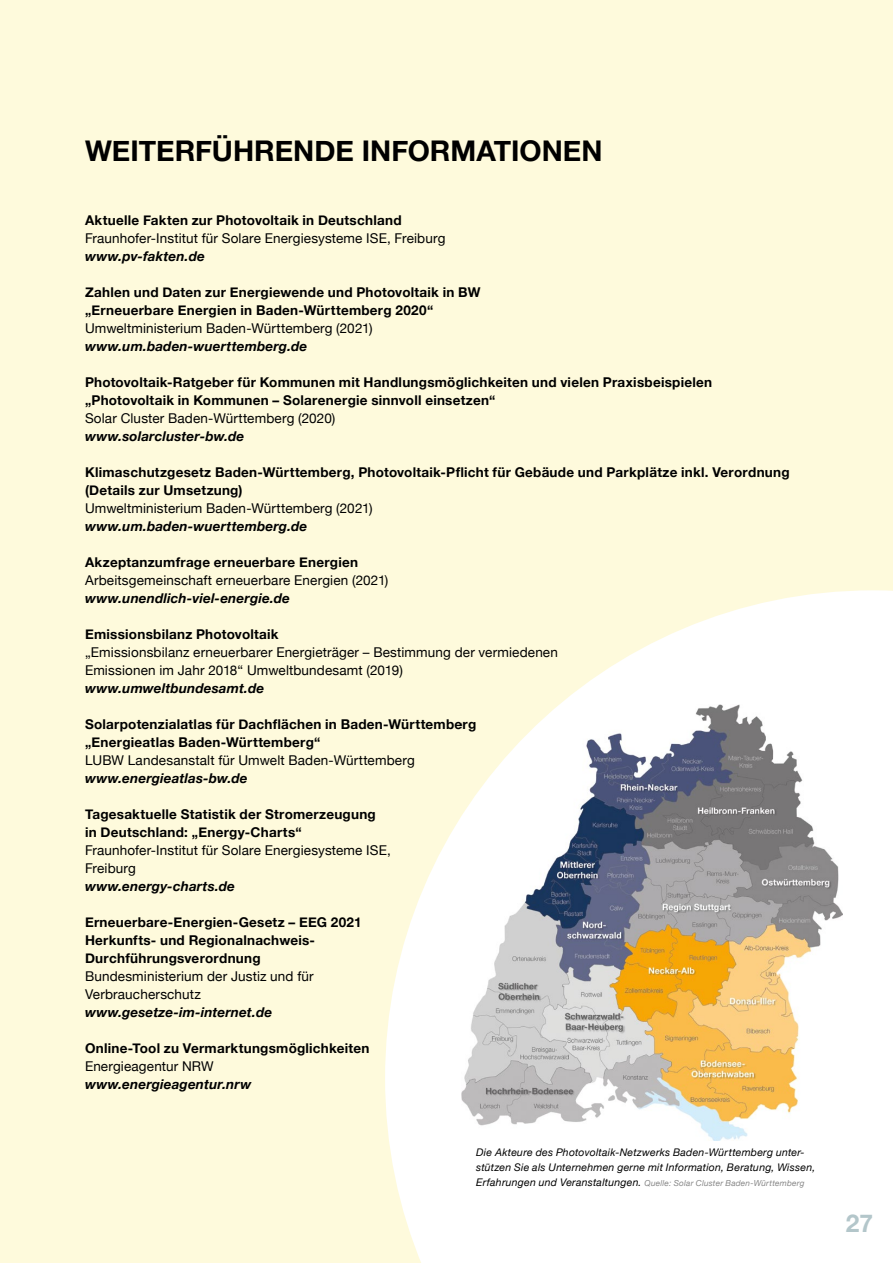
<style>
.page{position:relative;width:893px;height:1263px;background:#fefadc}
.page>*{position:absolute;margin:0;border:0;box-sizing:border-box;transform-origin:0 0}
.t1{font:700 28.5px "Helvetica Neue";color:#000}
.t2{font:700 24.45px "Helvetica Neue";color:#b3c6ca}
.t3{font:700 13.5px/18px "Helvetica Neue";letter-spacing:.02em;color:#000}
.t4{font:13.5px/18px "Helvetica Neue";letter-spacing:.01em;color:#000}
.t5{font:italic 700 13.5px "Helvetica Neue";letter-spacing:.01em;color:#000}
.t6{font:italic 10.5px/15px "Helvetica Neue";letter-spacing:.02em;color:#000}
.t7{font:italic 8.25px "Helvetica Neue";letter-spacing:.025em;color:#878787}
.s1{font-size:10.5px;color:#000}
</style>
<div class="page">
<svg style="left:385px;top:590px;width:508px;height:673px;fill:#fff"></svg>
<img style="left:462px;top:704px;width:380px;height:436px">
<h1 class="t1" style="left:85px;top:129px;width:519px">WEITERFÜHRENDE INFORMATIONEN</h1>
<p class="t3" style="left:85px;top:211px;width:318px">Aktuelle Fakten zur Photovoltaik in Deutschland</p>
<p class="t4" style="left:85px;top:230px;width:362px">Fraunhofer-Institut für Solare Energiesysteme ISE, Freiburg</p>
<p class="t5" style="left:85px;top:245px;width:121px">www.pv-fakten.de</p>
<p class="t3" style="left:85px;top:283px;width:397px">Zahlen und Daten zur Energiewende und Photovoltaik in BW „Erneuerbare Energien in Baden-Württemberg 2020“</p>
<p class="t4" style="left:85px;top:320px;width:289px">Umweltministerium Baden-Württemberg (2021)</p>
<p class="t5" style="left:85px;top:335px;width:224px">www.um.baden-wuerttemberg.de</p>
<p class="t3" style="left:85px;top:373px;width:629px">Photovoltaik-Ratgeber für Kommunen mit Handlungsmöglichkeiten und vielen Praxisbeispielen „Photovoltaik in Kommunen – Solarenergie sinnvoll einsetzen“</p>
<p class="t4" style="left:85px;top:410px;width:252px">Solar Cluster Baden-Württemberg (2020)</p>
<p class="t5" style="left:85px;top:425px;width:161px">www.solarcluster-bw.de</p>
<p class="t3" style="left:85px;top:463px;width:706px">Klimaschutzgesetz Baden-Württemberg, Photovoltaik-Pflicht für Gebäude und Parkplätze inkl. Verordnung (Details zur Umsetzung)</p>
<p class="t4" style="left:85px;top:500px;width:289px">Umweltministerium Baden-Württemberg (2021)</p>
<p class="t5" style="left:85px;top:515px;width:224px">www.um.baden-wuerttemberg.de</p>
<p class="t3" style="left:85px;top:553px;width:275px">Akzeptanzumfrage erneuerbare Energien</p>
<p class="t4" style="left:85px;top:572px;width:305px">Arbeitsgemeinschaft erneuerbare Energien (2021)</p>
<p class="t5" style="left:85px;top:587px;width:206px">www.unendlich-viel-energie.de</p>
<p class="t3" style="left:85px;top:625px;width:195px">Emissionsbilanz Photovoltaik</p>
<p class="t4" style="left:85px;top:644px;width:474px">„Emissionsbilanz erneuerbarer Energieträger – Bestimmung der vermiedenen<br>Emissionen im Jahr 2018“ Umweltbundesamt (2019)</p>
<p class="t5" style="left:85px;top:677px;width:181px">www.umweltbundesamt.de</p>
<p class="t3" style="left:85px;top:715px;width:393px">Solarpotenzialatlas für Dachflächen in Baden-Württemberg „Energieatlas Baden-Württemberg“</p>
<p class="t4" style="left:85px;top:752px;width:331px">LUBW Landesanstalt für Umwelt Baden-Württemberg</p>
<p class="t5" style="left:85px;top:767px;width:164px">www.energieatlas-bw.de</p>
<p class="t3" style="left:85px;top:805px;width:292px">Tagesaktuelle Statistik der Stromerzeugung in Deutschland: „Energy-Charts“</p>
<p class="t4" style="left:85px;top:842px;width:307px">Fraunhofer-Institut für Solare Energiesysteme ISE,<br>Freiburg</p>
<p class="t5" style="left:85px;top:875px;width:151px">www.energy-charts.de</p>
<p class="t3" style="left:85px;top:913px;width:278px">Erneuerbare-Energien-Gesetz – EEG 2021<br>Herkunfts- und Regionalnachweis-<br>Durchführungsverordnung</p>
<p class="t4" style="left:85px;top:968px;width:230px">Bundesministerium der Justiz und für<br>Verbraucherschutz</p>
<p class="t5" style="left:85px;top:1001px;width:189px">www.gesetze-im-internet.de</p>
<p class="t3" style="left:85px;top:1039px;width:286px">Online-Tool zu Vermarktungsmöglichkeiten</p>
<p class="t4" style="left:85px;top:1058px;width:130px">Energieagentur NRW</p>
<p class="t5" style="left:85px;top:1073px;width:168px">www.energieagentur.nrw</p>
<p class="t6" style="left:476px;top:1145px;width:341px">Die Akteure des Photovoltaik-Netzwerks Baden-Württemberg unter&shy;stützen Sie als Unternehmen gerne mit Information, Beratung, Wissen,</p>
<p class="t7" style="left:476px;top:1177px;width:330px"><span class="s1">Erfahrungen und Veranstaltungen.</span> Quelle: Solar Cluster Baden-Württemberg</p>
<h2 class="t2" style="left:846px;top:1204px;width:29px">27</h2>
</div>
